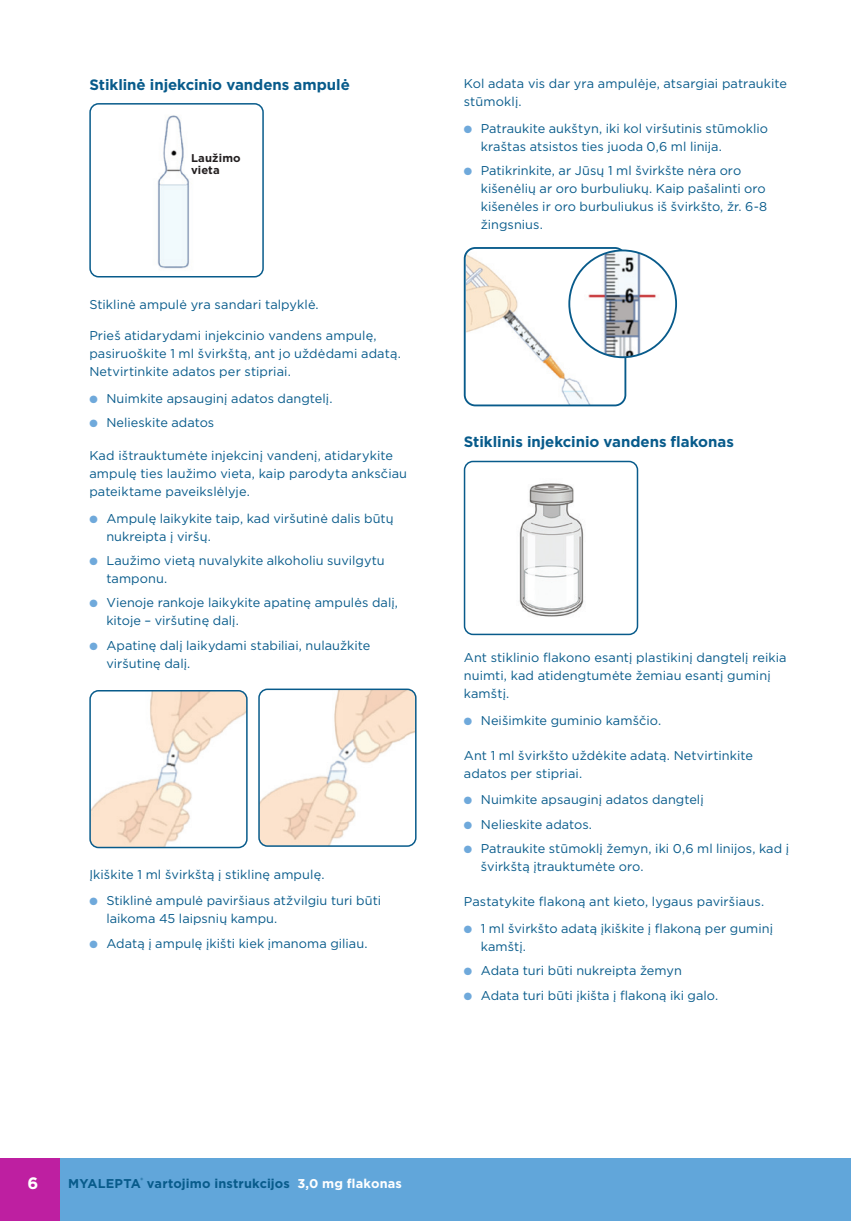
<style>
.page{position:relative;width:851px;height:1221px;background:#fff}
.page>*{position:absolute;margin:0;border:0;box-sizing:border-box;transform-origin:0 0}
.t1{font:700 16.5px "Gotham";color:#fff}
._2nd_subhead{font:700 15px "Gotham";letter-spacing:-.005em;color:#085b8b}
.t2{font:12.75px/18px "Gotham";letter-spacing:.005em;color:#085b8b}
.t3{font:700 12.75px "Gotham";letter-spacing:.01em;color:#085b8b}
.t4{font:700 11.25px "Gotham";letter-spacing:.015em;color:#231f20}
.s1{color:#6fa9db}
.s2{color:#fff}
</style>
<div class="page">
<div style="left:0;top:1158px;width:850px;height:62px;background:#61a6da"></div>
<div style="left:0;top:1158px;width:60px;height:62px;background:#be1fa1"></div>
<img style="left:90px;top:106px;width:173px;height:171px">
<div style="left:89px;top:103px;width:175px;height:174px;border:2px solid #085b8b;border-radius:9px"></div>
<img style="left:90px;top:690px;width:157px;height:157px">
<div style="left:89px;top:690px;width:158px;height:158px;border:2px solid #085b8b;border-radius:9px"></div>
<img style="left:259px;top:691px;width:157px;height:155px">
<div style="left:258px;top:688px;width:158px;height:158px;border:2px solid #085b8b;border-radius:9px"></div>
<img style="left:466px;top:250px;width:159px;height:155px">
<div style="left:463px;top:247px;width:163px;height:159px;border:2px solid #085b8b;border-radius:11px"></div>
<img style="left:569px;top:250px;width:107px;height:107px;border-radius:53px">
<div style="left:568px;top:249px;width:109px;height:109px;border:2px solid #085b8b;border-radius:50%"></div>
<img style="left:466px;top:463px;width:171px;height:171px">
<div style="left:463px;top:460px;width:175px;height:175px;border:2px solid #085b8b;border-radius:9px"></div>
<div style="left:185px;top:159px;width:50px;height:15px;background:#fff"></div>
<p class="_2nd_subhead" style="left:89px;top:75px;width:262px">Stiklinė injekcinio vandens ampulė</p>
<p class="t4" style="left:191px;top:151px;width:51px">Laužimo</p>
<p class="t4" style="left:191px;top:163px;width:30px">vieta</p>
<p class="t2" style="left:89px;top:295px;width:231px">Stiklinė ampulė yra sandari talpyklė.</p>
<p class="t2" style="left:89px;top:326px;width:313px">Prieš atidarydami injekcinio vandens ampulę, pasiruoškite 1 ml švirkštą, ant jo uždėdami adatą.<br>Netvirtinkite adatos per stipriai.</p>
<p class="t2" style="left:89px;top:389px;width:244px"><span class="s1">●</span> Nuimkite apsauginį adatos dangtelį.</p>
<p class="t2" style="left:89px;top:413px;width:126px"><span class="s1">●</span> Nelieskite adatos</p>
<p class="t2" style="left:89px;top:446px;width:319px">Kad ištrauktumėte injekcinį vandenį, atidarykite ampulę ties laužimo vieta, kaip parodyta anksčiau pateiktame paveikslėlyje.</p>
<p class="t2" style="left:106px;top:508px;width:289px;text-indent:-17px"><span class="s1">●</span> Ampulę laikykite taip, kad viršutinė dalis būtų nukreipta į viršų.</p>
<p class="t2" style="left:106px;top:551px;width:280px;text-indent:-17px"><span class="s1">●</span> Laužimo vietą nuvalykite alkoholiu suvilgytu tamponu.</p>
<p class="t2" style="left:106px;top:593px;width:293px;text-indent:-17px"><span class="s1">●</span> Vienoje rankoje laikykite apatinę ampulės dalį, kitoje – viršutinę dalį.</p>
<p class="t2" style="left:106px;top:636px;width:265px;text-indent:-17px"><span class="s1">●</span> Apatinę dalį laikydami stabiliai, nulaužkite viršutinę dalį.</p>
<p class="t2" style="left:89px;top:864px;width:237px">Įkiškite 1 ml švirkštą į stiklinę ampulę.</p>
<p class="t2" style="left:106px;top:891px;width:276px;text-indent:-17px"><span class="s1">●</span> Stiklinė ampulė paviršiaus atžvilgiu turi būti laikoma 45 laipsnių kampu.</p>
<p class="t2" style="left:89px;top:933px;width:280px"><span class="s1">●</span> Adatą į ampulę įkišti kiek įmanoma giliau.</p>
<p class="t2" style="left:463px;top:74px;width:325px">Kol adata vis dar yra ampulėje, atsargiai patraukite stūmoklį.</p>
<p class="t2" style="left:480px;top:119px;width:288px;text-indent:-17px"><span class="s1">●</span> Patraukite aukštyn, iki kol viršutinis stūmoklio kraštas atsistos ties juoda 0,6 ml linija.</p>
<p class="t2" style="left:480px;top:161px;width:288px;text-indent:-17px"><span class="s1">●</span> Patikrinkite, ar Jūsų 1 ml švirkšte nėra oro kišenėlių ar oro burbuliukų. Kaip pašalinti oro kišenėles ir oro burbuliukus iš švirkšto, žr. 6-8 žingsnius.</p>
<p class="_2nd_subhead" style="left:463px;top:432px;width:271px">Stiklinis injekcinio vandens flakonas</p>
<p class="t2" style="left:463px;top:648px;width:324px">Ant stiklinio flakono esantį plastikinį dangtelį reikia nuimti, kad atidengtumėte žemiau esantį guminį kamštį.</p>
<p class="t2" style="left:463px;top:711px;width:199px"><span class="s1">●</span> Neišimkite guminio kamščio.</p>
<p class="t2" style="left:463px;top:746px;width:291px">Ant 1 ml švirkšto uždėkite adatą. Netvirtinkite adatos per stipriai.</p>
<p class="t2" style="left:463px;top:790px;width:241px"><span class="s1">●</span> Nuimkite apsauginį adatos dangtelį</p>
<p class="t2" style="left:463px;top:815px;width:130px"><span class="s1">●</span> Nelieskite adatos.</p>
<p class="t2" style="left:480px;top:839px;width:310px;text-indent:-17px"><span class="s1">●</span> Patraukite stūmoklį žemyn, iki 0,6 ml linijos, kad į švirkštą įtrauktumėte oro.</p>
<p class="t2" style="left:463px;top:892px;width:302px">Pastatykite flakoną ant kieto, lygaus paviršiaus.</p>
<p class="t2" style="left:480px;top:918px;width:294px;text-indent:-17px"><span class="s1">●</span> 1 ml švirkšto adatą įkiškite į flakoną per guminį kamštį.</p>
<p class="t2" style="left:463px;top:961px;width:219px"><span class="s1">●</span> Adata turi būti nukreipta žemyn</p>
<p class="t2" style="left:463px;top:985px;width:256px"><span class="s1">●</span> Adata turi būti įkišta į flakoną iki galo.</p>
<p class="t1" style="left:28px;top:1172px;width:12px">6</p>
<p class="t3" style="left:68px;top:1174px;width:335px">MYALEPTA<sup>®</sup> vartojimo instrukcijos <span class="s2">3,0 mg flakonas</span></p>
</div>
